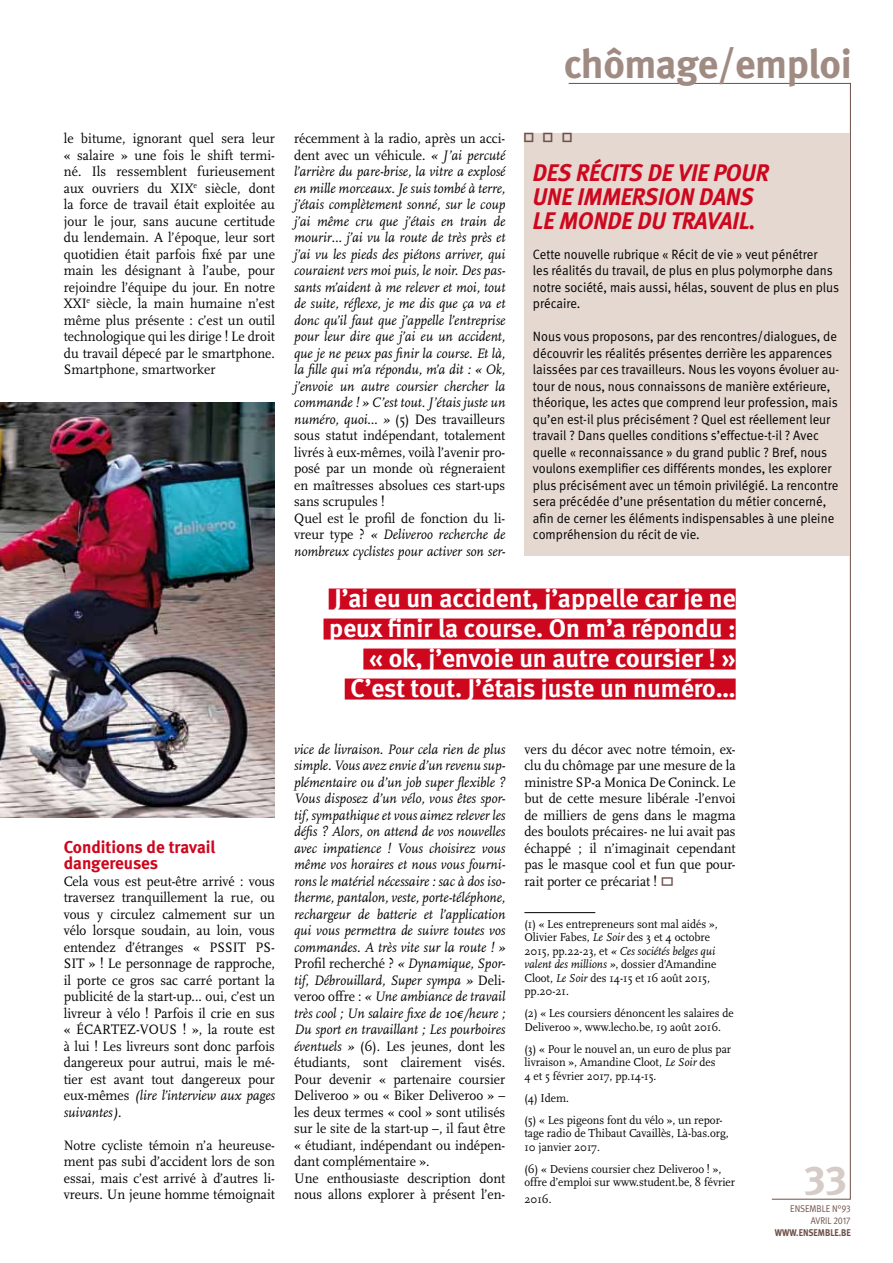
<style>
.page{position:relative;width:893px;height:1263px;background:#fff}
.page>*{position:absolute;margin:0;border:0;box-sizing:border-box;transform-origin:0 0}
.t1{font:700 40.5px "Meta";letter-spacing:-.01em;color:#a08b83}
.t2{font:40.5px "Meta Bold Expert";color:#d5cbc7}
.t3{font:700 25.5px/30px "Meta";color:#fff;text-align:right}
.t4{font:italic 700 24px/24px "Meta";letter-spacing:-.005em;color:#cd071e;scale:.95 1}
.t5{font:700 17.25px/16.5px "Meta";color:#cd071e}
.t6{font:italic 14.25px/16.5px "Scala";color:#000;scale:.95 1}
.t7{font:14.25px/16.5px "Scala";color:#000;text-align:justify;scale:.95 1}
.t8{font:13.5px/16.5px "Meta Normal";color:#000;scale:.95 1}
.t9{font:12px/13.5px "Scala";color:#000;scale:.95 1}
.t10{font:9.75px/12px "Meta Normal";color:#6d5048;text-align:right;scale:.9 1}
.t11{font:700 9.75px "Meta";letter-spacing:.045em;color:#6d5048;scale:.9 1}
.s1{font-style:italic}
.s2{font-style:normal}
.s3{font-family:"Meta Normal Expert"}
</style>
<div class="page">
<svg style="left:568px;top:83px;width:283px;height:1116px"></svg>
<hr style="left:524px;top:912px;width:71px;height:1px;background:#000">
<img style="left:0;top:402px;width:275px;height:415px">
<div style="left:329px;top:588px;width:407px;height:21px;background:#cd071e"></div>
<div style="left:324px;top:618px;width:412px;height:21px;background:#cd071e"></div>
<div style="left:363px;top:648px;width:373px;height:21px;background:#cd071e"></div>
<div style="left:345px;top:678px;width:391px;height:21px;background:#cd071e"></div>
<div style="left:524px;top:133px;width:326px;height:423px;background:#e5d8d1"></div>
<svg style="left:662px;top:877px;width:11px;height:9px"></svg>
<h1 class="t1" style="left:564px;top:40px;width:290px">chômage/emploi</h1>
<p class="t7" style="left:64px;top:130px;width:224px">le bitume, ignorant quel sera leur « salaire » une fois le shift termi&shy;né. Ils ressemblent furieusement aux ouvriers du XIX<sup>e</sup> siècle, dont la force de travail était exploitée au jour le jour, sans aucune certitude du lendemain. A l’époque, leur sort quotidien était parfois fixé par une main les désignant à l’aube, pour rejoindre l’équipe du jour. En notre XXI<sup>e</sup> siècle, la main humaine n’est même plus présente : c’est un outil technologique qui les dirige ! Le droit du travail dépecé par le smartphone.<br>Smartphone, smartworker</p>
<p class="t5" style="left:64px;top:838px;width:153px">Conditions de travail dangereuses</p>
<p class="t7" style="left:64px;top:873px;width:224px">Cela vous est peut-être arrivé : vous traversez tranquillement la rue, ou vous y circulez calmement sur un vélo lorsque soudain, au loin, vous entendez d’étranges « PSSIT PS-SIT » ! Le personnage de rapproche, il porte ce gros sac carré portant la publicité de la start-up... oui, c’est un livreur à vélo ! Parfois il crie en sus « ÉCARTEZ-VOUS ! », la route est à lui ! Les livreurs sont donc parfois dangereux pour autrui, mais le mé&shy;tier est avant tout dangereux pour eux-mêmes <span class="s1">(lire l’interview aux pages suivantes)</span>.</p>
<p class="t7" style="left:64px;top:1137px;width:224px">Notre cycliste témoin n’a heureuse&shy;ment pas subi d’accident lors de son essai, mais c’est arrivé à d’autres li&shy;vreurs. Un jeune homme témoignait</p>
<p class="t6" style="left:294px;top:131px;width:224px"><span class="s2">récemment à la radio, après un acci&shy;dent avec un véhicule.</span> « J’ai percuté l’arrière du pare-brise, la vitre a explosé en mille morceaux. Je suis tombé à terre, j’étais complètement sonné, sur le coup j’ai même cru que j’étais en train de mourir… j’ai vu la route de très près et j’ai vu les pieds des piétons arriver, qui couraient vers moi puis, le noir. Des pas&shy;sants m’aident à me relever et moi, tout de suite, réflexe, je me dis que ça va et donc qu’il faut que j’appelle l’entreprise pour leur dire que j’ai eu un accident, que je ne peux pas finir la course. Et là, la fille qui m’a répondu, m’a dit : « Ok, j’envoie un autre coursier chercher la commande ! » C’est tout. J’étais juste un numéro, quoi… » <span class="s2">(5) Des travailleurs sous statut indépendant, totalement livrés à eux-mêmes, voilà l’avenir pro&shy;posé par un monde où régneraient en maîtresses absolues ces start-ups sans scrupules !<br>Quel est le profil de fonction du li&shy;vreur type ?</span> « Deliveroo recherche de nombreux cyclistes pour activer son ser-</p>
<h3 class="t4" style="left:533px;top:160px;width:245px">DES RÉCITS DE VIE POUR<br>UNE IMMERSION DANS<br>LE MONDE DU TRAVAIL.</h3>
<p class="t8" style="left:533px;top:245px;width:324px">Cette nouvelle rubrique « Récit de vie » veut pénétrer<br>les réalités du travail, de plus en plus polymorphe dans notre société, mais aussi, hélas, souvent de plus en plus précaire.</p>
<p class="t8" style="left:533px;top:328px;width:324px">N ous vous proposons, par des rencontres/dialogues, de découvrir les réalités présentes derrière les apparences laissées par ces travailleurs. N ous les voyons évoluer au&shy;tour de nous, nous connaissons de manière extérieure, théorique, les actes que comprend leur profession, mais qu’en est-il plus précisément ? Quel est réellement leur travail ? Dans quelles conditions s’effectue-t-il ? Avec quelle « reconnaissance » du grand public ? Bref, nous voulons exemplifier ces différents mondes, les explorer plus précisément avec un témoin privilégié. La rencontre sera précédée d’une présentation du métier concerné, afin de cerner les éléments indispensables à une pleine compréhension du récit de vie.</p>
<h2 class="t3" style="left:329px;top:582px;width:408px">J’ai eu un accident, j’appelle car je ne peux finir la course. On m’a répondu : « ok, j’envoie un autre coursier ! » C’est tout. J’étais juste un numéro…</h2>
<p class="t6" style="left:294px;top:741px;width:224px">vice de livraison. Pour cela rien de plus simple. Vous avez envie d’un revenu sup&shy;plémentaire ou d’un job super flexible ?<br>Vous disposez d’un vélo, vous êtes spor&shy;tif, sympathique et vous aimez relever les défis ? Alors, on attend de vos nouvelles avec impatience ! Vous choisirez vous même vos horaires et nous vous fourni&shy;rons le matériel nécessaire : sac à dos iso&shy;therme, pantalon, veste, porte-téléphone, rechargeur de batterie et l’application qui vous permettra de suivre toutes vos commandes. A très vite sur la route ! » <span class="s2">Profil recherché ?</span> « Dynamique, Spor&shy;tif, Débrouillard, Super sympa » <span class="s2">Deli&shy;veroo offre :</span> « Une ambiance de travail très cool ; Un salaire fixe de 10€/heure ; Du sport en travaillant ; Les pourboires éventuels » <span class="s2">(6). Les jeunes, dont les étudiants, sont clairement visés.<br>Pour devenir « partenaire coursier Deliveroo » ou « Biker Deliveroo » – les deux termes « cool » sont utilisés sur le site de la start-up –, il faut être « étudiant, indépendant ou indépen&shy;dant complémentaire ».<br>Une enthousiaste description dont nous allons explorer à présent l’en-</span></p>
<p class="t7" style="left:524px;top:741px;width:224px">vers du décor avec notre témoin, ex&shy;clu du chômage par une mesure de la ministre SP-a Monica De Coninck. Le but de cette mesure libérale -l’envoi de milliers de gens dans le magma des boulots précaires- ne lui avait pas échappé ; il n’imaginait cependant pas le masque cool et fun que pour&shy;rait porter ce précariat !</p>
<p class="t9" style="left:524px;top:917px;width:205px">(1) « Les entrepreneurs sont mal aidés », Olivier Fabes, <span class="s1">Le Soir</span> des 3 et 4 octobre 2015, pp.22-23, et <span class="s1">« Ces sociétés belges qui valent des millions »</span>, dossier d’Amandine Cloot, <span class="s1">Le Soir</span> des 14-15 et 16 août 2015, pp.20-21.</p>
<p class="t9" style="left:524px;top:1007px;width:222px">(2) « Les coursiers dénoncent les salaires de<br>Deliveroo », www.lecho.be, 19 août 2016.</p>
<p class="t9" style="left:524px;top:1042px;width:219px">(3) « Pour le nouvel an, un euro de plus par livraison », Amandine Cloot, <span class="s1">Le Soir</span> des<br>4 et 5 février 2017, pp.14-15.</p>
<p class="t9" style="left:524px;top:1087px;width:210px;line-height:22px">(4) Idem.<br>(5) « Les pigeons font du vélo », un repor-</p>
<p class="t9" style="left:524px;top:1127px;width:217px">tage radio de Thibaut Cavaillès, Là-bas.org,<br>10 janvier 2017.</p>
<p class="t9" style="left:524px;top:1162px;width:223px">(6) « Deviens coursier chez Deliveroo ! », offre d’emploi sur www.student.be, 8 février</p>
<p class="t9" style="left:524px;top:1192px;width:30px">2016.</p>
<h1 class="t2" style="left:804px;top:1156px;width:44px">33</h1>
<p class="t10" style="left:790px;top:1203px;width:69px">ensemble n°<span class="s3">93 </span>avril <span class="s3">2017</span></p>
<p class="t11" style="left:775px;top:1227px;width:10px">www</p>
<p class="t11" style="left:796px;top:1227px;width:62px">.ensemble.be</p>
</div>
